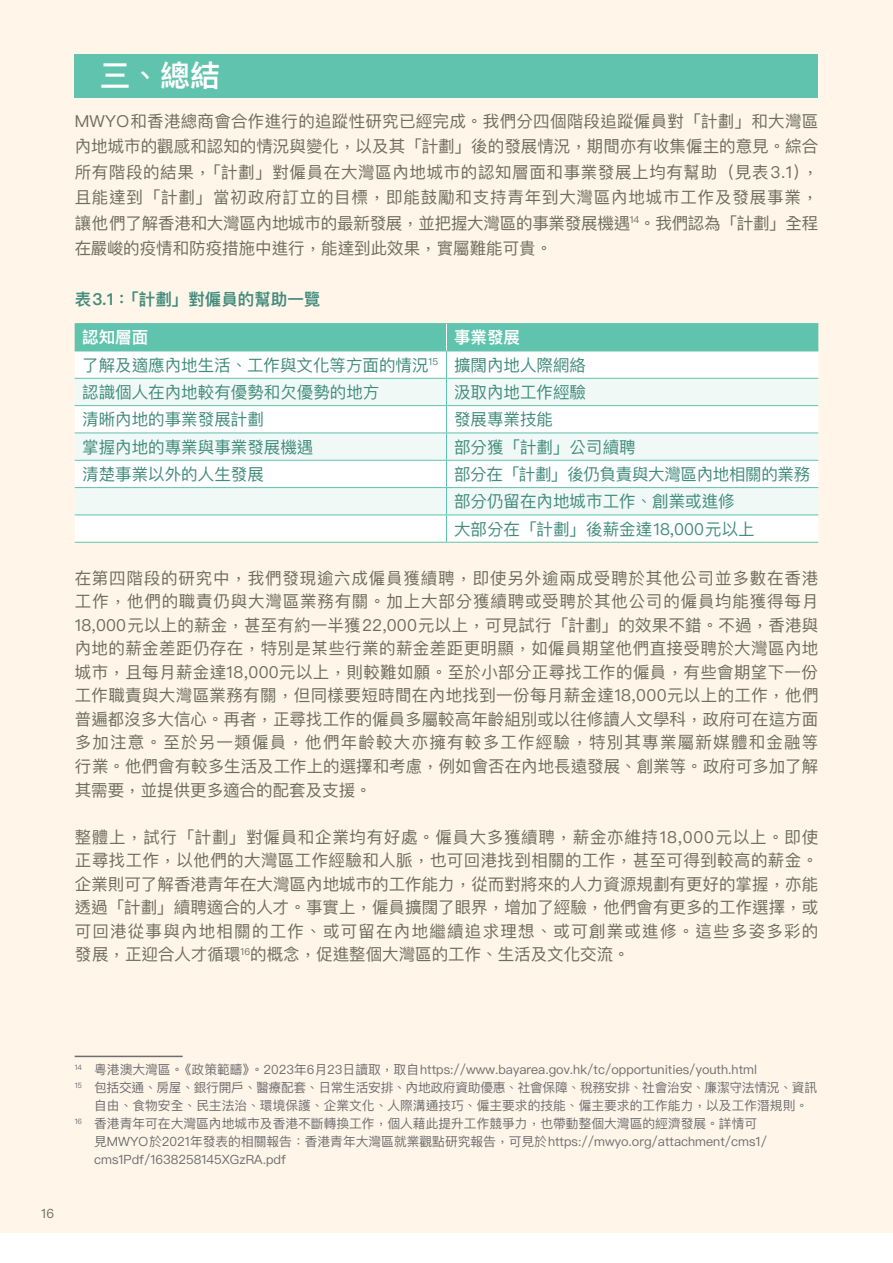
<style>
.page{position:relative;width:893px;height:1263px;background:#fff5e8}
.page>*{position:absolute;margin:0;border:0;box-sizing:border-box;transform-origin:0 0}
.t1{font:600 30px "Ping Fang TC";color:#fff}
.t2{font:16.5px/23.5px "Ping Fang TC";color:#6e6d5e;text-align:justify}
.t3{font:16.5px/27.3px "Ping Fang TC";color:#418c7d}
.t4{font:600 16.5px "Ping Fang TC";color:#418c7d}
.t5{font:600 16.5px "Ping Fang TC";color:#fff}
.t6{font:12.75px "Ping Fang TC";color:#6d6e71}
.t7{font:12.75px "Ping Fang TC";letter-spacing:-.025em;color:#6d6e71}
.t8{font:12.75px "Ping Fang TC";color:#6e6d5e}
.s1{font-weight:600;color:#fff}
</style>
<div class="page">
<div style="left:0;top:1233px;width:893px;height:30px;background:#fff"></div>
<div style="left:75px;top:54px;width:743px;height:43px;background:#60c3ad"></div>
<hr style="left:75px;top:323px;width:371px;height:1px;background:#60c3ad">
<hr style="left:446px;top:323px;width:372px;height:1px;background:#60c3ad">
<hr style="left:75px;top:542px;width:371px;height:1px;background:#60c3ad">
<hr style="left:446px;top:542px;width:372px;height:1px;background:#60c3ad">
<svg style="left:75px;top:324px;width:743px;height:218px"></svg>
<hr style="left:75px;top:1056px;width:108px;height:1px;background:#6d6e71">
<h1 class="t1" style="left:100px;top:57px;width:121px">三、總結</h1>
<p class="t2" style="left:75px;top:108px;width:745px;line-height:25.5px">MWYO和香港總商會合作進行的追蹤性研究已經完成。我們分四個階段追蹤僱員對「計劃」和大灣區內地城市的觀感和認知的情況與變化，以及其「計劃」後的發展情況，期間亦有收集僱主的意見。綜合所有階段的結果，「計劃」對僱員在大灣區內地城市的認知層面和事業發展上均有幫助（見表3.1），且能達到「計劃」當初政府訂立的目標，即能鼓勵和支持青年到大灣區內地城市工作及發展事業，讓他們了解香港和大灣區內地城市的最新發展，並把握大灣區的事業發展機遇<sup>14</sup>。我們認為「計劃」全程在嚴峻的疫情和防疫措施中進行，能達到此效果，實屬難能可貴。</p>
<p class="t4" style="left:75px;top:289px;width:247px">表3.1：「計劃」對僱員的幫助一覽</p>
<p class="t5" style="left:82px;top:327px;width:67px">認知層面</p>
<p class="t3" style="left:82px;top:324px;width:505px;text-indent:372px"><span class="s1">事業發展<br></span>了解及適應內地生活、工作與文化等方面的情況<sup>15</sup> 擴闊內地人際網絡認識個人在內地較有優勢和欠優勢的地方</p>
<p class="t3" style="left:454px;top:378px;width:133px">汲取內地工作經驗</p>
<p class="t3" style="left:82px;top:405px;width:183px">清晰內地的事業發展計劃</p>
<p class="t3" style="left:454px;top:405px;width:100px">發展專業技能</p>
<p class="t3" style="left:82px;top:433px;width:232px">掌握內地的專業與事業發展機遇</p>
<p class="t3" style="left:454px;top:433px;width:183px">部分獲「計劃」公司續聘</p>
<p class="t3" style="left:82px;top:460px;width:183px">清楚事業以外的人生發展</p>
<p class="t3" style="left:454px;top:460px;width:358px">部分在「計劃」後仍負責與大灣區內地相關的業務部分仍留在內地城市工作、創業或進修<br>大部分在「計劃」後薪金達18,000元以上</p>
<p class="t2" style="left:75px;top:566px;width:745px">在第四階段的研究中，我們發現逾六成僱員獲續聘，即使另外逾兩成受聘於其他公司並多數在香港工作，他們的職責仍與大灣區業務有關。加上大部分獲續聘或受聘於其他公司的僱員均能獲得每月18,000元以上的薪金，甚至有約一半獲22,000元以上，可見試行「計劃」的效果不錯。不過，香港與內地的薪金差距仍存在，特別是某些行業的薪金差距更明顯，如僱員期望他們直接受聘於大灣區內地城市，且每月薪金達18,000元以上，則較難如願。至於小部分正尋找工作的僱員，有些會期望下一份工作職責與大灣區業務有關，但同樣要短時間在內地找到一份每月薪金達18,000元以上的工作，他們普遍都沒多大信心。再者，正尋找工作的僱員多屬較高年齡組別或以往修讀人文學科，政府可在這方面多加注意。至於另一類僱員，他們年齡較大亦擁有較多工作經驗，特別其專業屬新媒體和金融等行業。他們會有較多生活及工作上的選擇和考慮，例如會否在內地長遠發展、創業等。政府可多加了解其需要，並提供更多適合的配套及支援。</p>
<p class="t2" style="left:75px;top:825px;width:745px">整體上，試行「計劃」對僱員和企業均有好處。僱員大多獲續聘，薪金亦維持18,000元以上。即使正尋找工作，以他們的大灣區工作經驗和人脈，也可回港找到相關的工作，甚至可得到較高的薪金。企業則可了解香港青年在大灣區內地城市的工作能力，從而對將來的人力資源規劃有更好的掌握，亦能透過「計劃」續聘適合的人才。事實上，僱員擴闊了眼界，增加了經驗，他們會有更多的工作選擇，或可回港從事與內地相關的工作、或可留在內地繼續追求理想、或可創業或進修。這些多姿多彩的發展，正迎合人才循環<sup>16</sup>的概念，促進整個大灣區的工作、生活及文化交流。</p>
<p class="t8" style="left:41px;top:1206px;width:14px">16</p>
<p class="t6" style="left:75px;top:1062px;width:684px"><sup>14</sup> 粵港澳大灣區。《政策範疇》。2023年6月23日讀取，取自https://www.bayarea.gov.hk/tc/opportunities/youth.html</p>
<p class="t7" style="left:75px;top:1080px;width:744px"><sup>15</sup> 包括交通、房屋、銀行開戶、醫療配套、日常生活安排、內地政府資助優惠、社會保障、稅務安排、社會治安、廉潔守法情況、資訊</p>
<p class="t6" style="left:94px;top:1098px;width:715px">自由、食物安全、民主法治、環境保護、企業文化、人際溝通技巧、僱主要求的技能、僱主要求的工作能力，以及工作潛規則。</p>
<p class="t6" style="left:75px;top:1116px;width:684px"><sup>16</sup> 香港青年可在大灣區內地城市及香港不斷轉換工作，個人藉此提升工作競爭力，也帶動整個大灣區的經濟發展。詳情可</p>
<p class="t6" style="left:94px;top:1134px;width:674px">見MWYO於2021年發表的相關報告：香港青年大灣區就業觀點研究報告，可見於https://mwyo.org/attachment/cms1/</p>
<p class="t6" style="left:94px;top:1152px;width:193px">cms1Pdf/1638258145XGzRA.pdf</p>
</div>
